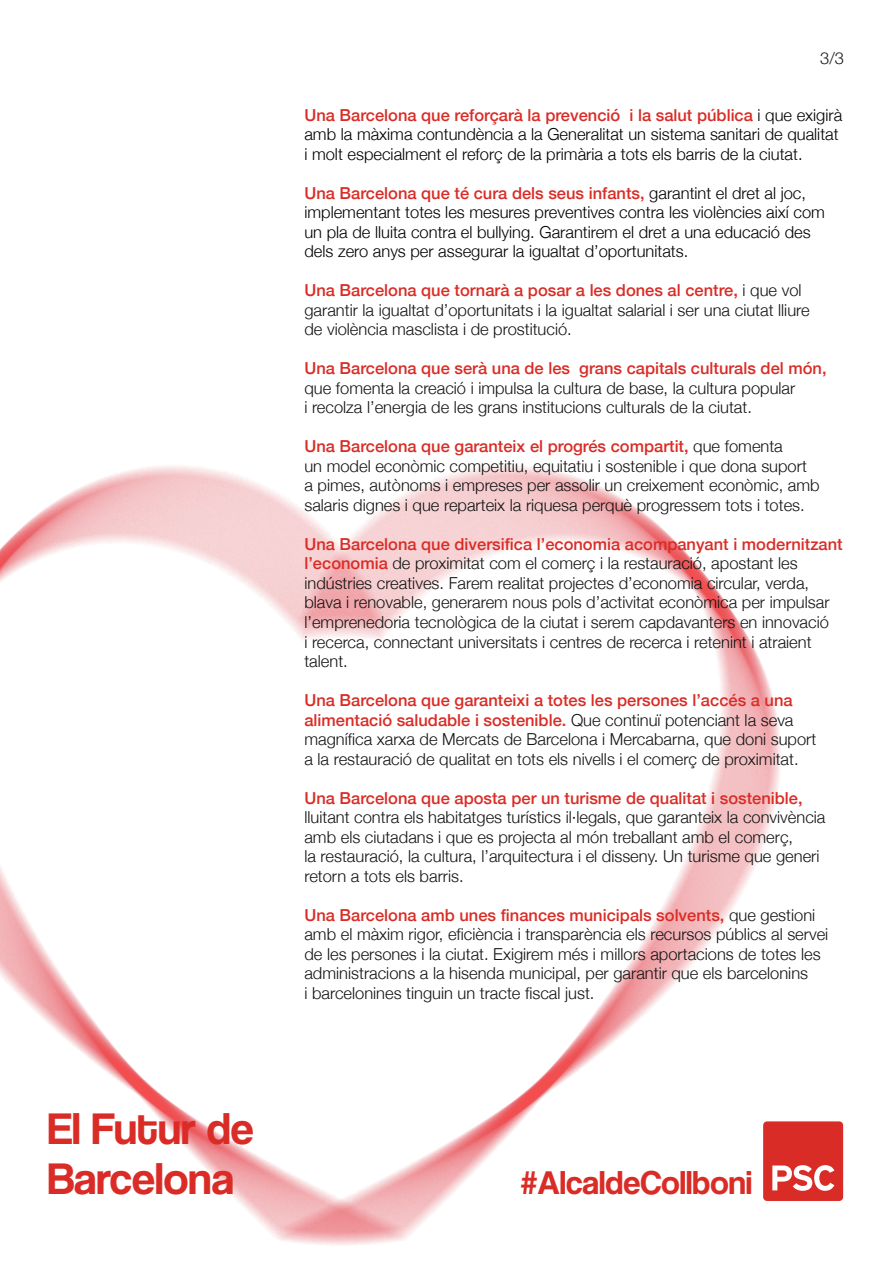
<style>
.page{position:relative;width:893px;height:1263px;background:#fff}
.page>*{position:absolute;margin:0;border:0;box-sizing:border-box;transform-origin:0 0}
.t1{font:46.05px/50.1px "Coolvetica Rg";color:#da2c26}
.t2{font:34.2px "Coolvetica Rg";color:#da2c26}
.t3{font:300 16.5px/19.5px "Helvetica Neue";color:#131413}
.t4{font:300 16.5px/19.5px "Helvetica Neue";color:#000}
.t5{font:500 16.5px "Helvetica Neue";color:#da2c26}
.s1{font-weight:500;color:#da2c26}
</style>
<div class="page">
<div style="left:765px;top:1123px;width:77px;height:76px;background:#da2c26;border-radius:2px"></div>
<div style="left:763px;top:1121px;width:80px;height:80px;border:3px solid #da2c26;border-radius:2px"></div>
<svg style="left:801px;top:1165px;width:33px;height:26px"></svg>
<img style="left:0;top:465px;width:801px;height:780px">
<h1 class="t1" style="left:48px;top:1103px;width:208px">El Futur de<br>Barcelona</h1>
<p class="t3" style="left:820px;top:47px;width:25px">3/3</p>
<p class="t4" style="left:304px;top:104px;width:539px"><span class="s1">Una Barcelona que reforçarà la prevenció i la salut pública</span> i que exigirà amb la màxima contundència a la Generalitat un sistema sanitari de qualitat i molt especialment el reforç de la primària a tots els barris de la ciutat.</p>
<p class="t4" style="left:304px;top:182px;width:522px"><span class="s1">Una Barcelona que té cura dels seus infants,</span> garantint el dret al joc, implementant totes les mesures preventives contra les violències així com un pla de lluita contra el bullying. Garantirem el dret a una educació des dels zero anys per assegurar la igualtat d’oportunitats.</p>
<p class="t3" style="left:304px;top:280px;width:507px"><span class="s1">Una Barcelona que tornarà a posar a les dones al centre,</span> i que vol garantir la igualtat d’oportunitats i la igualtat salarial i ser una ciutat lliure de violència masclista i de prostitució.</p>
<p class="t5" style="left:304px;top:355px;width:524px">Una Barcelona que serà una de les grans capitals culturals del món,</p>
<p class="t3" style="left:304px;top:377px;width:492px">que fomenta la creació i impulsa la cultura de base, la cultura popular i recolza l’energia de les grans institucions culturals de la ciutat.</p>
<p class="t3" style="left:304px;top:436px;width:517px"><span class="s1">Una Barcelona que garanteix el progrés compartit,</span> que fomenta<br>un model econòmic competitiu, equitatiu i sostenible i que dona suport<br>a pimes, autònoms i empreses per assolir un creixement econòmic, amb salaris dignes i que reparteix la riquesa perquè progressem tots i totes.</p>
<p class="t3" style="left:304px;top:533px;width:540px"><span class="s1">Una Barcelona que diversifica l’economia acompanyant i modernitzant l’economia</span> de proximitat com el comerç i la restauració, apostant les indústries creatives. Farem realitat projectes d’economia circular, verda, blava i renovable, generarem nous pols d’activitat econòmica per impulsar l’emprenedoria tecnològica de la ciutat i serem capdavanters en innovació<br>i recerca, connectant universitats i centres de recerca i retenint i atraient talent.</p>
<p class="t3" style="left:304px;top:689px;width:513px"><span class="s1">Una Barcelona que garanteixi a totes les persones l’accés a una alimentació saludable i sostenible.</span> Que continuï potenciant la seva magnífica xarxa de Mercats de Barcelona i Mercabarna, que doni suport a la restauració de qualitat en tots els nivells i el comerç de proximitat.</p>
<p class="t5" style="left:304px;top:784px;width:500px">Una Barcelona que aposta per un turisme de qualitat i sostenible,</p>
<p class="t3" style="left:304px;top:806px;width:523px">lluitant contra els habitatges turístics il·legals, que garanteix la convivència amb els ciutadans i que es projecta al món treballant amb el comerç,<br>la restauració, la cultura, l’arquitectura i el disseny. Un turisme que generi retorn a tots els barris.</p>
<p class="t3" style="left:304px;top:904px;width:525px"><span class="s1">Una Barcelona amb unes finances municipals solvents,</span> que gestioni amb el màxim rigor, eficiència i transparència els recursos públics al servei de les persones i la ciutat. Exigirem més i millors aportacions de totes les administracions a la hisenda municipal, per garantir que els barcelonins<br>i barcelonines tinguin un tracte fiscal just.</p>
<h2 class="t2" style="left:521px;top:1162px;width:233px">#AlcaldeCollboni</h2>
</div>
